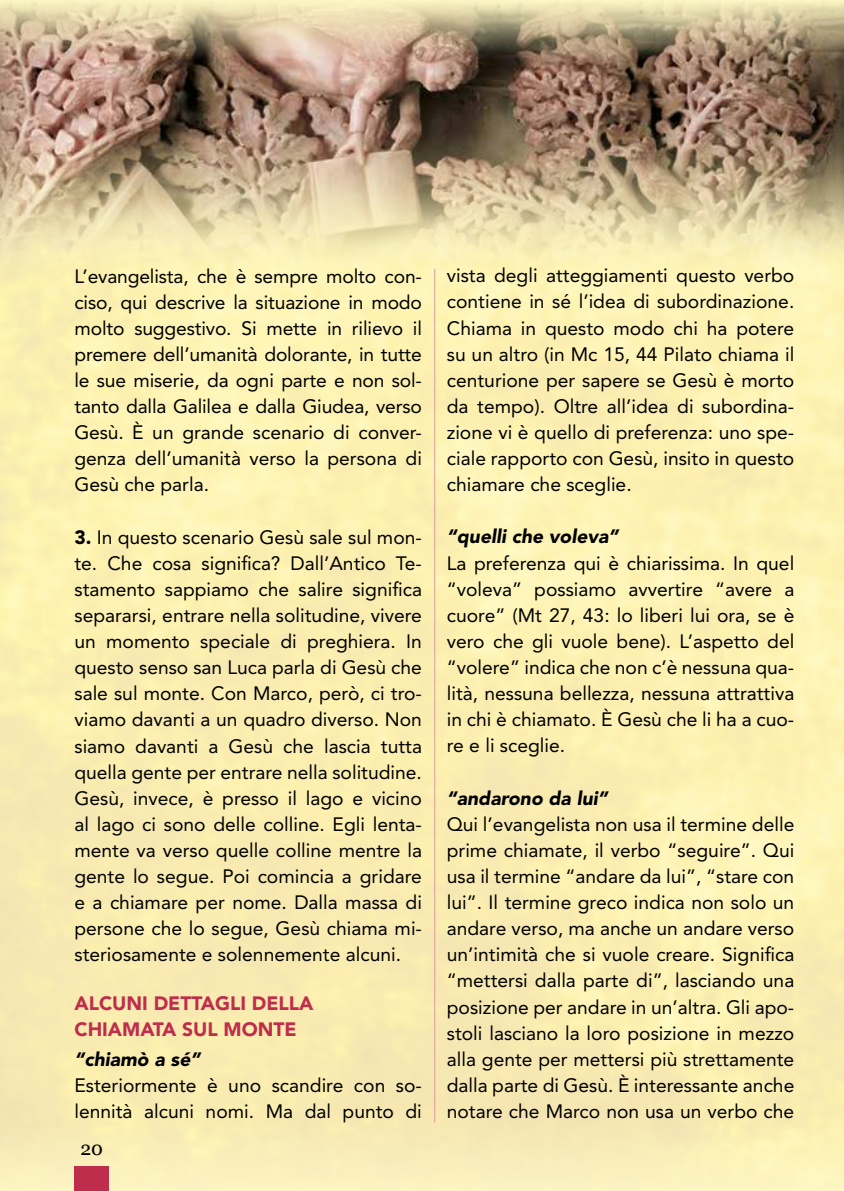
<style>
.page{position:relative;width:844px;height:1191px;background:#fff}
.page>*{position:absolute;margin:0;border:0;box-sizing:border-box;transform-origin:0 0}
.t1{font:19.25px/26.1px "Avenir LT Std";color:#000;text-align:justify}
.t2{font:italic 900 19.25px "Avenir LT Std";color:#000}
.t3{font:900 19.25px/26.1px "Avenir LT Std";color:#bf2d4d}
.t4{font:19.25px "Georgia";color:#000}
.s1{font-weight:900}
</style>
<div class="page">
<div style="left:0;top:0;width:843px;height:1191px;background:#fcf0b1"></div>
<img style="left:0;top:60px;width:843px;height:209px">
<div style="left:0;top:1121px;width:843px;height:70px;background:#faefba"></div>
<div style="left:74px;top:1166px;width:35px;height:25px;background:#bf2d4d"></div>
<svg style="left:0;top:0;width:843px;height:60px;background:#c6b493"></svg>
<hr style="left:434px;top:269px;width:1px;height:853px;background:#df9a9e">
<p class="t1" style="left:74px;top:263px;width:349px">L’evangelista, che è sempre molto con&shy;ciso, qui descrive la situazione in modo molto suggestivo. Si mette in rilievo il premere dell’umanità dolorante, in tutte le sue miserie, da ogni parte e non sol&shy;tanto dalla Galilea e dalla Giudea, verso Gesù. è un grande scenario di conver&shy;genza dell’umanità verso la persona di Gesù che parla.</p>
<p class="t1" style="left:74px;top:524px;width:349px"><span class="s1">3.</span> In questo scenario Gesù sale sul mon&shy;te. Che cosa significa? Dall’Antico Te&shy;stamento sappiamo che salire significa separarsi, entrare nella solitudine, vivere un momento speciale di preghiera. In questo senso san Luca parla di Gesù che sale sul monte. Con Marco, però, ci tro&shy;viamo davanti a un quadro diverso. Non siamo davanti a Gesù che lascia tutta quella gente per entrare nella solitudine.<br>Gesù, invece, è presso il lago e vicino al lago ci sono delle colline. Egli lenta&shy;mente va verso quelle colline mentre la gente lo segue. Poi comincia a gridare e a chiamare per nome. Dalla massa di persone che lo segue, Gesù chiama mi&shy;steriosamente e solennemente alcuni.</p>
<p class="t3" style="left:74px;top:990px;width:240px">ALCUN I DETTAGLI DELLA<br>CHIAMATA SUL MONTE</p>
<p class="t2" style="left:74px;top:1047px;width:127px">“chiamò a sé”</p>
<p class="t1" style="left:74px;top:1072px;width:349px">Esteriormente è uno scandire con so&shy;lennità alcuni nomi. Ma dal punto di</p>
<p class="t4" style="left:80px;top:1137px;width:24px">20</p>
<p class="t1" style="left:446px;top:263px;width:349px">vista degli atteggiamenti questo verbo contiene in sé l’idea di subordinazione.<br>Chiama in questo modo chi ha potere su un altro (in Mc 15, 44 Pilato chiama il centurione per sapere se Gesù è morto da tempo). Oltre all’idea di subordina&shy;zione vi è quello di preferenza: uno spe&shy;ciale rapporto con Gesù, insito in questo chiamare che sceglie.</p>
<p class="t2" style="left:446px;top:525px;width:173px">“quelli che voleva”</p>
<p class="t1" style="left:446px;top:550px;width:349px">La preferenza qui è chiarissima. In quel “voleva” possiamo avvertire “avere a cuore” (Mt 27, 43: lo liberi lui ora, se è vero che gli vuole bene). L’aspetto del “volere” indica che non c’è nessuna qua&shy;lità, nessuna bellezza, nessuna attrattiva in chi è chiamato. è Gesù che li ha a cuo&shy;re e li sceglie.</p>
<p class="t2" style="left:446px;top:786px;width:162px">“andarono da lui”</p>
<p class="t1" style="left:446px;top:811px;width:349px">Qui l’evangelista non usa il termine delle prime chiamate, il verbo “seguire”. Qui usa il termine “andare da lui”, “stare con lui”. Il termine greco indica non solo un andare verso, ma anche un andare verso un’intimità che si vuole creare. Significa “mettersi dalla parte di”, lasciando una posizione per andare in un’altra. Gli apo&shy;stoli lasciano la loro posizione in mezzo alla gente per mettersi più strettamente dalla parte di Gesù. è interessante anche notare che Marco non usa un verbo che</p>
</div>
